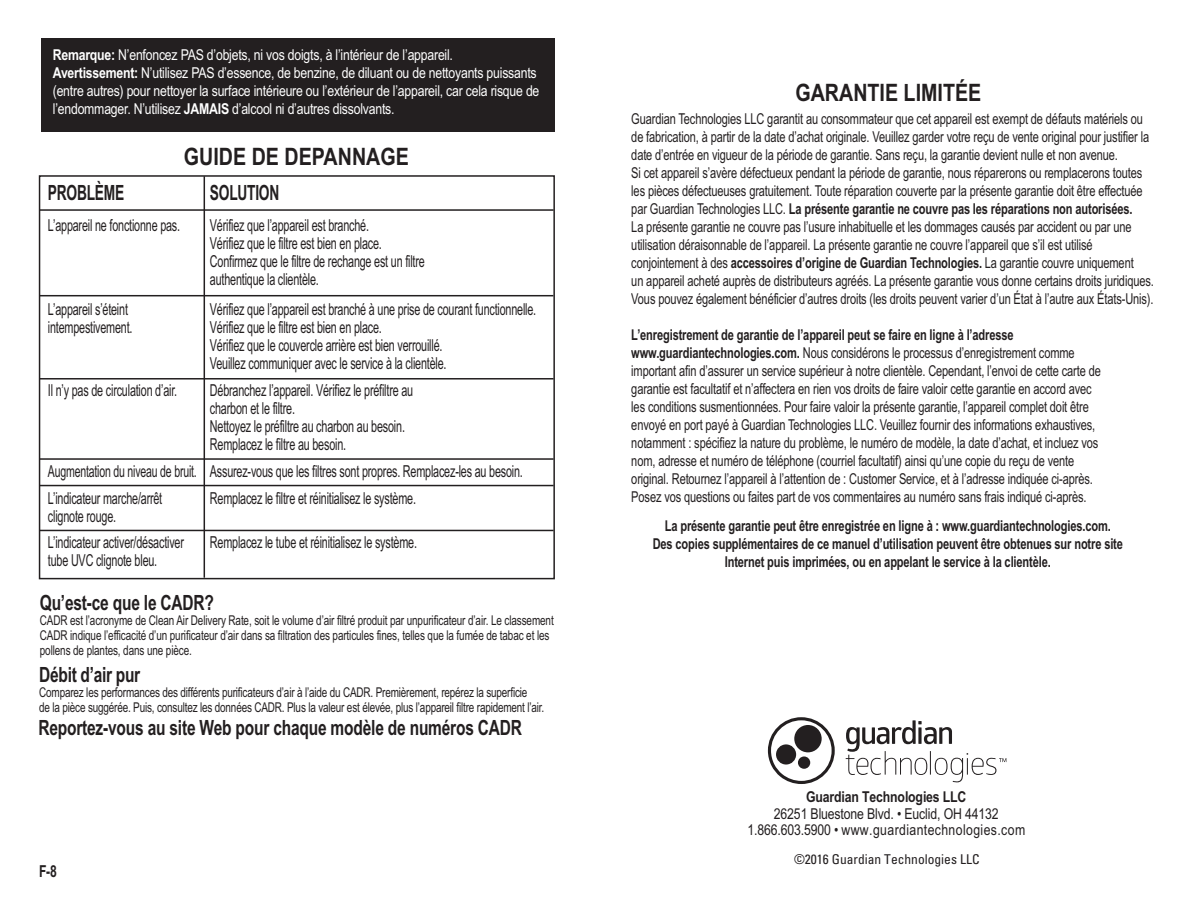
<style>
.page{position:relative;width:1188px;height:918px;background:#fff}
.page>*{position:absolute;margin:0;border:0;box-sizing:border-box;transform-origin:0 0}
.t1{font:700 24px "Arial Narrow";color:#231f20}
.t2{font:700 21px "Arial Narrow";letter-spacing:-.01em;color:#231f20;scale:.9 1}
.t3{font:700 21px "Arial Narrow";letter-spacing:-.01em;color:#231f20;scale:.8 1}
.t4{font:16.5px/18px "Arial Narrow";letter-spacing:-.015em;color:#231f20;scale:.8 1}
.t5{font:16.5px/27px "Arial Narrow";letter-spacing:-.015em;color:#231f20;scale:.78 1}
.t6{font:700 16.5px "Arial Narrow";color:#231f20;scale:.9 1}
.t7{font:15px/18px "Arial Narrow";letter-spacing:-.01em;color:#231f20;scale:.9 1}
.t8{font:15px/18px "Arial Narrow";letter-spacing:-.015em;color:#fff}
.t9{font:700 15px/18px "Arial Narrow";letter-spacing:-.01em;color:#231f20;text-align:center;scale:.9 1}
.t10{font:15px/16.5px "Arial Narrow";letter-spacing:-.01em;color:#231f20;text-align:center}
.t11{font:700 15px "Arial Narrow";letter-spacing:-.01em;color:#231f20}
.t12{font:13.5px/15px "Arial Narrow";letter-spacing:-.015em;color:#231f20;scale:.9 1}
.t13{font:condensed 13.5px "Univers";color:#231f20}
.s1{font-weight:700}
</style>
<div class="page">
<div style="left:39px;top:175px;width:516px;height:404px;border:2px solid #231f20"></div>
<hr style="left:40px;top:209px;width:514px;height:2px;background:#231f20">
<hr style="left:40px;top:295px;width:513px;height:1px;background:#231f20">
<hr style="left:40px;top:378px;width:514px;height:2px;background:#231f20">
<hr style="left:40px;top:458px;width:514px;height:2px;background:#231f20">
<hr style="left:204px;top:176px;width:1px;height:402px;background:#231f20">
<hr style="left:40px;top:485px;width:514px;height:1px;background:#231f20">
<hr style="left:40px;top:530px;width:514px;height:1px;background:#231f20">
<div style="left:41px;top:38px;width:513px;height:93px;background:#231f20"></div>
<svg style="left:768px;top:717px;width:67px;height:67px"></svg>
<div style="left:798px;top:756px;width:12px;height:13px;background:#231f20;border-radius:50%"></div>
<div style="left:776px;top:744px;width:20px;height:21px;background:#231f20;border-radius:50%"></div>
<div style="left:794px;top:725px;width:28px;height:27px;background:#231f20;border-radius:50%"></div>
<svg style="left:846px;top:720px;width:160px;height:62px"></svg>
<p class="t8" style="left:53px;top:46px;width:488px"><span class="s1">Remarque:</span> N’enfoncez PAS d’objets, ni vos doigts, à l’intérieur de l’appareil.<br><span class="s1">Avertissement:</span> N’utilisez PAS d’essence, de benzine, de diluant ou de nettoyants puissants (entre autres) pour nettoyer la surface intérieure ou l’extérieur de l’appareil, car cela risque de l’endommager. N’utilisez <span class="s1">JAMAIS</span> d’alcool ni d’autres dissolvants.</p>
<h1 class="t1" style="left:184px;top:143px;width:226px">GUIDE DE DEPANNAGE</h1>
<h2 class="t3" style="left:48px;top:180px;width:97px">PROBLÈME</h2>
<h2 class="t3" style="left:210px;top:180px;width:88px">SOLUTION</h2>
<p class="t4" style="left:48px;top:217px;width:167px">L’appareil ne fonctionne pas.</p>
<p class="t4" style="left:210px;top:217px;width:270px">Vérifiez que l’appareil est branché.<br>Vérifiez que le filtre est bien en place.<br>Confirmez que le filtre de rechange est un filtre authentique la clientèle.</p>
<p class="t4" style="left:48px;top:301px;width:102px">L’appareil s’éteint</p>
<p class="t4" style="left:210px;top:301px;width:409px">Vérifiez que l’appareil est branché à une prise de courant functionnelle.</p>
<p class="t4" style="left:48px;top:319px;width:107px">intempestivement.</p>
<p class="t4" style="left:210px;top:319px;width:297px">Vérifiez que le filtre est bien en place.<br>Vérifiez que le couvercle arrière est bien verrouillé.<br>Veuillez communiquer avec le service à la clientèle.</p>
<p class="t4" style="left:48px;top:382px;width:163px">Il n’y pas de circulation d’air.</p>
<p class="t4" style="left:210px;top:382px;width:256px">Débranchez l’appareil. Vérifiez le préfiltre au charbon et le filtre.<br>Nettoyez le préfiltre au charbon au besoin.<br>Remplacez le filtre au besoin.</p>
<p class="t5" style="left:48px;top:458px;width:611px">Augmentation du niveau de bruit. Assurez-vous que les filtres sont propres. Remplacez-les au besoin.<br>L’indicateur marche/arrêt</p>
<p class="t4" style="left:210px;top:490px;width:259px">Remplacez le filtre et réinitialisez le système.</p>
<p class="t4" style="left:48px;top:504px;width:172px;line-height:25.5px">clignote rouge.<br>L’indicateur activer/désactiver</p>
<p class="t4" style="left:48px;top:551px;width:138px">tube UVC clignote bleu.</p>
<p class="t4" style="left:210px;top:533px;width:260px">Remplacez le tube et réinitialisez le système.</p>
<h2 class="t2" style="left:40px;top:590px;width:195px">Qu’est-ce que le CADR?</h2>
<p class="t12" style="left:40px;top:612px;width:573px">CADR est l’acronyme de Clean Air Delivery Rate, soit le volume d’air filtré produit par unpurificateur d’air. Le classement<br>CADR indique l’efficacité d’un purificateur d’air dans sa filtration des particules fines, telles que la fumée de tabac et les pollens de plantes, dans une pièce.</p>
<h2 class="t2" style="left:39px;top:663px;width:114px">Débit d’air pur</h2>
<p class="t12" style="left:39px;top:685px;width:563px">Comparez les performances des différents purificateurs d’air à l’aide du CADR. Premièrement, repérez la superficie<br>de la pièce suggérée. Puis, consultez les données CADR. Plus la valeur est élevée, plus l’appareil filtre rapidement l’air.</p>
<h2 class="t2" style="left:38px;top:716px;width:539px">Reportez-vous au site Web pour chaque modèle de numéros CADR</h2>
<p class="t6" style="left:39px;top:862px;width:21px">F-8</p>
<h1 class="t1" style="left:795px;top:78px;width:187px">GARANTIE LIMITÉE</h1>
<p class="t7" style="left:631px;top:110px;width:582px">Guardian Technologies LLC garantit au consommateur que cet appareil est exempt de défauts matériels ou de fabrication, à partir de la date d’achat originale. Veuillez garder votre reçu de vente original pour justifier la date d’entrée en vigueur de la période de garantie. Sans reçu, la garantie devient nulle et non avenue.<br>Si cet appareil s’avère défectueux pendant la période de garantie, nous réparerons ou remplacerons toutes les pièces défectueuses gratuitement. Toute réparation couverte par la présente garantie doit être effectuée par Guardian Technologies LLC. <span class="s1">La présente garantie ne couvre pas les réparations non autorisées.<br></span>La présente garantie ne couvre pas l’usure inhabituelle et les dommages causés par accident ou par une utilisation déraisonnable de l’appareil. La présente garantie ne couvre l’appareil que s’il est utilisé conjointement à des <span class="s1">accessoires d’origine de Guardian Technologies.</span> La garantie couvre uniquement<br>un appareil acheté auprès de distributeurs agréés. La présente garantie vous donne certains droits juridiques.<br>Vous pouvez également bénéficier d’autres droits (les droits peuvent varier d’un État à l’autre aux États-Unis).</p>
<p class="t7" style="left:631px;top:326px;width:523px"><span class="s1">L’enregistrement de garantie de l’appareil peut se faire en ligne à l’adresse www.guardiantechnologies.com.</span> Nous considérons le processus d’enregistrement comme important afin d’assurer un service supérieur à notre clientèle. Cependant, l’envoi de cette carte de garantie est facultatif et n’affectera en rien vos droits de faire valoir cette garantie en accord avec les conditions susmentionnées. Pour faire valoir la présente garantie, l’appareil complet doit être envoyé en port payé à Guardian Technologies LLC. Veuillez fournir des informations exhaustives, notamment : spécifiez la nature du problème, le numéro de modèle, la date d’achat, et incluez vos nom, adresse et numéro de téléphone (courriel facultatif) ainsi qu’une copie du reçu de vente original. Retournez l’appareil à l’attention de : Customer Service, et à l’adresse indiquée ci-après.<br>Posez vos questions ou faites part de vos commentaires au numéro sans frais indiqué ci-après.</p>
<p class="t9" style="left:653px;top:517px;width:524px">La présente garantie peut être enregistrée en ligne à : www.guardiantechnologies.com.<br>Des copies supplémentaires de ce manuel d’utilisation peuvent être obtenues sur notre site<br>Internet puis imprimées, ou en appelant le service à la clientèle.</p>
<p class="t11" style="left:806px;top:788px;width:162px">Guardian Technologies LLC</p>
<p class="t10" style="left:747px;top:806px;width:279px">26251 Bluestone Blvd. • Euclid, OH 44132<br>1.866.603.5900 • www.guardiantechnologies.com</p>
<p class="t13" style="left:794px;top:854px;width:187px">©2016 Guardian Technologies LLC</p>
</div>
